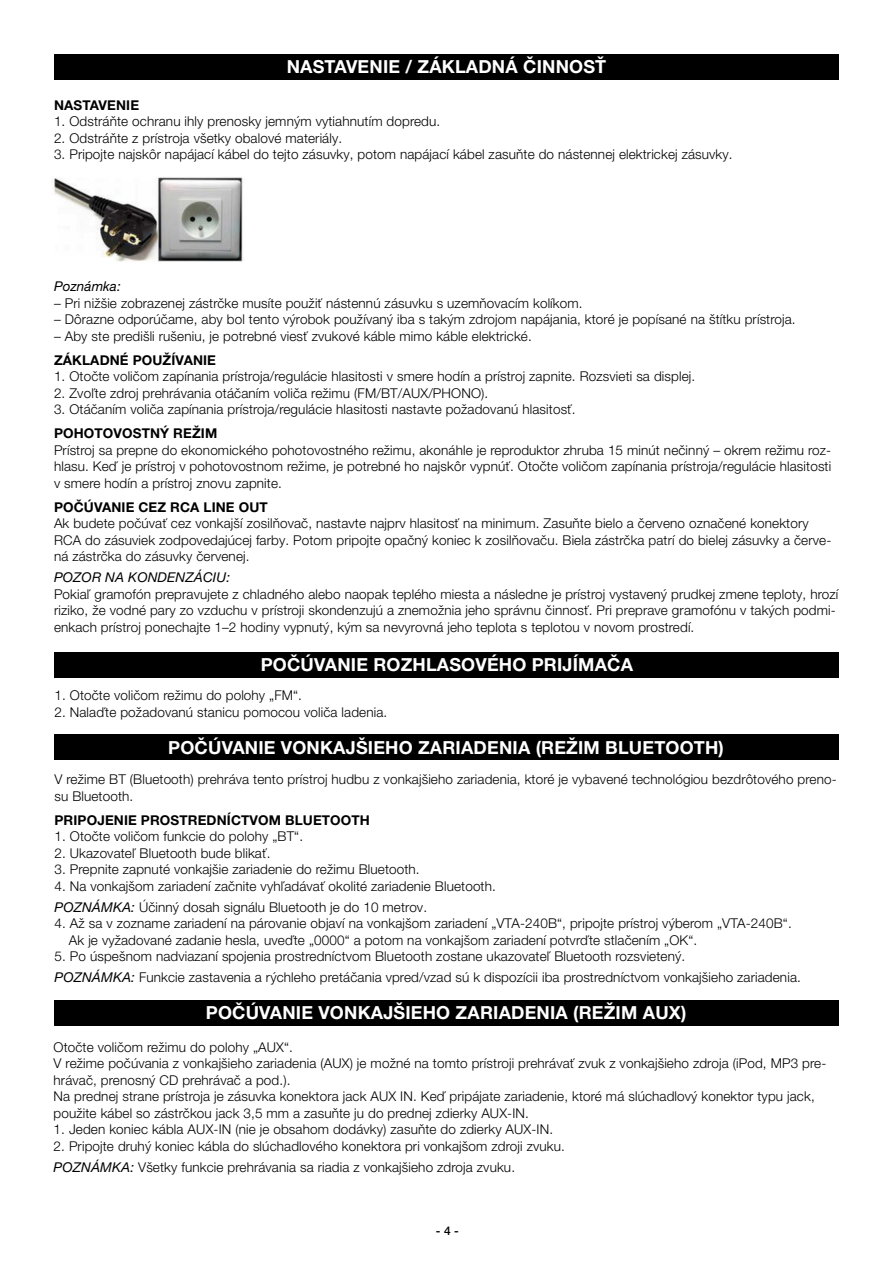
<style>
.page{position:relative;width:893px;height:1263px;background:#fff}
.page>*{position:absolute;margin:0;border:0;box-sizing:border-box;transform-origin:0 0}
.t1{font:700 18px "Helvetica Neue LT Pro";letter-spacing:.01em;color:#fff}
.t2{font:300 13.5px/16.5px "Helvetica Neue LT Pro";letter-spacing:.01em;color:#000}
.t3{font:700 13.5px "Helvetica Neue LT Pro";letter-spacing:.01em;color:#000}
.t4{font:italic 13.5px "Helvetica Neue LT Pro";letter-spacing:.01em;color:#000}
.t5{font:500 12px "Helvetica Neue LT Pro";color:#000}
.s1{font-weight:400;font-style:italic}
</style>
<div class="page">
<div style="left:54px;top:54px;width:785px;height:26px;background:#000"></div>
<img style="left:51px;top:177px;width:192px;height:85px">
<div style="left:54px;top:652px;width:785px;height:26px;background:#000"></div>
<div style="left:54px;top:734px;width:785px;height:26px;background:#000"></div>
<div style="left:54px;top:1000px;width:785px;height:25px;background:#000"></div>
<h1 class="t1" style="left:287px;top:55px;width:321px">NASTAVENIE / ZÁKLADNÁ ČINNOSŤ</h1>
<p class="t3" style="left:54px;top:96px;width:10px">NASTA</p>
<p class="t3" style="left:99px;top:96px;width:18px">VENIE</p>
<p class="t2" style="left:54px;top:113px;width:388px">1. Odstráňte ochranu ihly prenosky jemným vytiahnutím dopredu.</p>
<p class="t2" style="left:54px;top:129px;width:290px">2. Odstráňte z prístroja všetky obalové materiály.</p>
<p class="t2" style="left:54px;top:146px;width:680px">3. Pripojte najskôr napájací kábel do tejto zásuvky, potom napájací kábel zasuňte do nástennej elektrickej zásuvky.</p>
<p class="t4" style="left:54px;top:278px;width:68px">Poznámka:</p>
<p class="t2" style="left:54px;top:294px;width:530px">– Pri nižšie zobrazenej zástrčke musíte použiť nástennú zásuvku s uzemňovacím kolíkom.</p>
<p class="t2" style="left:54px;top:311px;width:743px">– Dôrazne odporúčame, aby bol tento výrobok používaný iba s takým zdrojom napájania, ktoré je popísané na štítku prístroja.</p>
<p class="t2" style="left:54px;top:327px;width:479px">– Aby ste predišli rušeniu, je potrebné viesť zvukové káble mimo káble elektrické.</p>
<p class="t3" style="left:54px;top:351px;width:11px">ZÁKLADNÉ</p>
<p class="t3" style="left:133px;top:351px;width:11px">POUŽ</p>
<p class="t3" style="left:172px;top:351px;width:22px">ÍVANIE</p>
<p class="t2" style="left:54px;top:368px;width:643px">1. Otočte voličom zapínania prístroja/regulácie hlasitosti v smere hodín a prístroj zapnite. Rozsvieti sa displej.</p>
<p class="t2" style="left:54px;top:384px;width:436px">2. Zvoľte zdroj prehrávania otáčaním voliča režimu (FM/BT/AUX/PHONO).</p>
<p class="t2" style="left:54px;top:401px;width:523px">3. Otáčaním voliča zapínania prístroja/regulácie hlasitosti nastavte požadovanú hlasitosť.</p>
<p class="t3" style="left:54px;top:425px;width:11px">POHOTO</p>
<p class="t3" style="left:114px;top:425px;width:19px">VOSTN</p>
<p class="t3" style="left:160px;top:425px;width:23px">Ý REŽIM</p>
<p class="t2" style="left:54px;top:441px;width:779px;text-align:justify">Prístroj sa prepne do ekonomického pohotovostného režimu, akonáhle je reproduktor zhruba 15 minút nečinný – okrem režimu roz&shy;hlasu. Keď je prístroj v pohotovostnom režime, je potrebné ho najskôr vypnúť. Otočte voličom zapínania prístroja/regulácie hlasitosti v smere hodín a prístroj znovu zapnite.</p>
<p class="t3" style="left:54px;top:498px;width:11px">POČ</p>
<p class="t3" style="left:84px;top:498px;width:28px">ÚVANIE</p>
<p class="t3" style="left:138px;top:498px;width:74px">CEZ RCA LINE</p>
<p class="t3" style="left:239px;top:498px;width:11px">OUT</p>
<p class="t2" style="left:54px;top:515px;width:779px">Ak budete počúvať cez vonkajší zosilňovač, nastavte najprv hlasitosť na minimum. Zasuňte bielo a červeno označené konektory<br>RCA do zásuviek zodpovedajúcej farby. Potom pripojte opačný koniec k zosilňovaču. Biela zástrčka patrí do bielej zásuvky a červe&shy;ná zástrčka do zásuvky červenej.</p>
<p class="t4" style="left:54px;top:569px;width:178px">POZOR NA KONDENZÁCIU:</p>
<p class="t2" style="left:54px;top:585px;width:786px">Pokiaľ gramofón prepravujete z chladného alebo naopak teplého miesta a následne je prístroj vystavený prudkej zmene teploty, hrozí riziko, že vodné pary zo vzduchu v prístroji skondenzujú a znemožnia jeho správnu činnosť. Pri preprave gramofónu v takých podmi&shy;enkach prístroj ponechajte 1–2 hodiny vypnutý, kým sa nevyrovná jeho teplota s teplotou v novom prostredí.</p>
<h1 class="t1" style="left:261px;top:653px;width:14px">POČ</h1>
<h1 class="t1" style="left:301px;top:653px;width:36px">ÚVANIE</h1>
<h1 class="t1" style="left:373px;top:653px;width:261px">ROZHLASOVÉHO PRIJÍMAČA</h1>
<p class="t2" style="left:54px;top:687px;width:249px">1. Otočte voličom režimu do polohy „FM“.</p>
<p class="t2" style="left:54px;top:703px;width:334px">2. Nalaďte požadovanú stanicu pomocou voliča ladenia.</p>
<h1 class="t1" style="left:168px;top:736px;width:14px">POČ</h1>
<h1 class="t1" style="left:208px;top:736px;width:36px">ÚVANIE</h1>
<h1 class="t1" style="left:281px;top:736px;width:444px">VONKAJŠIEHO ZARIADENIA (REŽIM BLUETOOTH)</h1>
<p class="t2" style="left:54px;top:771px;width:784px">V režime BT (Bluetooth) prehráva tento prístroj hudbu z vonkajšieho zariadenia, ktoré je vybavené technológiou bezdrôtového preno&shy;su Bluetooth.</p>
<p class="t3" style="left:54px;top:811px;width:10px">PRIPO</p>
<p class="t3" style="left:97px;top:811px;width:17px">JENIE</p>
<p class="t3" style="left:141px;top:811px;width:11px">PROSTREDN</p>
<p class="t3" style="left:227px;top:811px;width:69px">ÍCTVOM BLUETOOTH</p>
<p class="t2" style="left:54px;top:828px;width:250px">1. Otočte voličom funkcie do polohy „BT“.</p>
<p class="t2" style="left:54px;top:844px;width:217px">2. Ukazovateľ Bluetooth bude blikať.</p>
<p class="t2" style="left:54px;top:861px;width:367px">3. Prepnite zapnuté vonkajšie zariadenie do režimu Bluetooth.</p>
<p class="t2" style="left:54px;top:875px;width:443px;line-height:21px">4. Na vonkajšom zariadení začnite vyhľadávať okolité zariadenie Bluetooth.<br><span class="s1">POZNÁMKA:</span> Účinný dosah signálu Bluetooth je do 10 metrov.</p>
<p class="t2" style="left:69px;top:915px;width:724px;text-indent:-14px">4. Až sa v zozname zariadení na párovanie objaví na vonkajšom zariadení „VTA-240B“, pripojte prístroj výberom „VTA-240B“.<br>Ak je vyžadované zadanie hesla, uveďte „0000“ a potom na vonkajšom zariadení potvrďte stlačením „OK“.</p>
<p class="t2" style="left:54px;top:946px;width:748px;line-height:21px">5. Po úspešnom nadviazaní spojenia prostredníctvom Bluetooth zostane ukazovateľ Bluetooth rozsvietený.<br><span class="s1">POZNÁMKA:</span> Funkcie zastavenia a rýchleho pretáčania vpred/vzad sú k dispozícii iba prostredníctvom vonkajšieho zariadenia.</p>
<h1 class="t1" style="left:206px;top:1001px;width:14px">POČ</h1>
<h1 class="t1" style="left:246px;top:1001px;width:36px">ÚVANIE</h1>
<h1 class="t1" style="left:318px;top:1001px;width:369px">VONKAJŠIEHO ZARIADENIA (REŽIM AUX)</h1>
<p class="t2" style="left:54px;top:1038px;width:774px">Otočte voličom režimu do polohy „AUX“.<br>V režime počúvania z vonkajšieho zariadenia (AUX) je možné na tomto prístroji prehrávať zvuk z vonkajšieho zdroja (iPod, MP3 pre&shy;hrávač, prenosný CD prehrávač a pod.).<br>Na prednej strane prístroja je zásuvka konektora jack AUX IN. Keď pripájate zariadenie, ktoré má slúchadlový konektor typu jack, použite kábel so zástrčkou jack 3,5 mm a zasuňte ju do prednej zdierky AUX-IN.</p>
<p class="t2" style="left:54px;top:1121px;width:501px">1. Jeden koniec kábla AUX-IN (nie je obsahom dodávky) zasuňte do zdierky AUX-IN.</p>
<p class="t2" style="left:54px;top:1135px;width:513px;line-height:21px">2. Pripojte druhý koniec kábla do slúchadlového konektora pri vonkajšom zdroji zvuku.<br><span class="s1">POZNÁMKA:</span> Všetky funkcie prehrávania sa riadia z vonkajšieho zdroja zvuku.</p>
<p class="t5" style="left:436px;top:1223px;width:25px">- 4 -</p>
</div>
